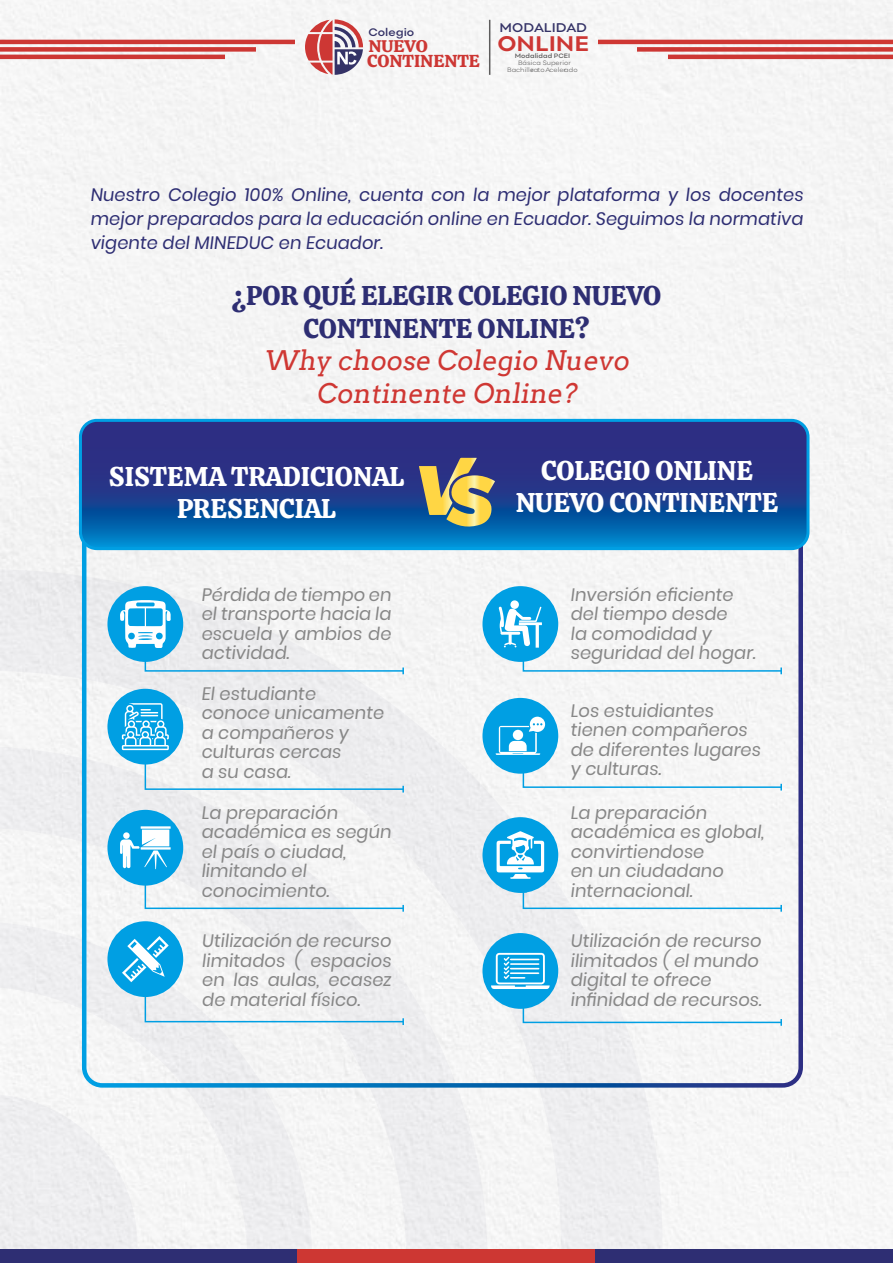
<style>
.page{position:relative;width:893px;height:1263px;background:#fff}
.page>*{position:absolute;margin:0;border:0;box-sizing:border-box;transform-origin:0 0}
.t1{font:27px/32.4px "Calistoga";color:#fff;text-align:center}
.t2{font:27px/32.4px "Calistoga";color:#2e2e73;text-align:center}
.t3{font:27px/32.4px "Arvo";color:#cf3733;text-align:center}
.t4{font:700 22.05px "Point";color:#cd3734;scale:1.08 1}
.t5{font:18px/19.5px "Poppins";color:#878787}
.t6{font:18px/24px "Poppins";color:#2e2e73;text-align:justify}
.t7{font:17.25px "Calistoga";color:#cd3734;scale:1.05 1}
.t8{font:16.8px "Calistoga";color:#cd3734;scale:1.08 1}
.t9{font:600 13.2px "Point";color:#353367;scale:1.05 1}
.t10{font:600 11.4px "Point";color:#353367;scale:1.05 1}
.t11{font:300 6.6px "Point";color:#5e5d5d;scale:1.05 1}
.t12{font:600 6.6px "Point";color:#5e5d5d;scale:1.05 1}
</style>
<div class="page">
<div style="left:0;top:0;width:893px;height:1249px;background:#f5f5f5"></div>
<div style="left:0;top:1249px;width:298px;height:14px;background:#2e2e73"></div>
<div style="left:595px;top:1249px;width:298px;height:14px;background:#2e2e73"></div>
<div style="left:298px;top:1249px;width:297px;height:14px;background:#cd3733"></div>
<svg style="left:305px;top:19px;width:58px;height:56px"></svg>
<hr style="left:489px;top:20px;width:1px;height:55px;background:#5e5d5d">
<hr style="left:0;top:40px;width:295px;height:4px;background:#cd3734">
<hr style="left:598px;top:40px;width:295px;height:4px;background:#cf3733">
<div style="left:0;top:47px;width:256px;height:5px;background:#cd3734"></div>
<div style="left:637px;top:47px;width:256px;height:5px;background:#cd3734"></div>
<hr style="left:0;top:55px;width:225px;height:4px;background:#cd3734">
<hr style="left:668px;top:55px;width:225px;height:4px;background:#cd3734">
<div style="left:0;top:569px;width:662px;height:680px;background:#f1f1f2"></div>
<svg style="left:80px;top:420px;width:728px;height:129px;background:#1c4394"></svg>
<div style="left:79px;top:419px;width:730px;height:131px;border:3px solid #009fe3;border-radius:16px"></div>
<svg style="left:419px;top:458px;width:76px;height:70px;background:#959370"></svg>
<div style="left:107px;top:586px;width:76px;height:76px;background:#009fe3;border-radius:50%"></div>
<div style="left:107px;top:689px;width:76px;height:75px;background:#009fe3;border-radius:50%"></div>
<svg style="left:122px;top:703px;width:47px;height:47px"></svg>
<div style="left:107px;top:810px;width:76px;height:76px;background:#009fe3;border-radius:50%"></div>
<svg style="left:120px;top:826px;width:51px;height:43px"></svg>
<div style="left:123px;top:832px;width:7px;height:7px;background:#fff;border-radius:50%"></div>
<div style="left:107px;top:921px;width:76px;height:76px;background:#009fe3;border-radius:50%"></div>
<svg style="left:122px;top:936px;width:47px;height:46px"></svg>
<div style="left:482px;top:586px;width:76px;height:76px;background:#009fe3;border-radius:50%"></div>
<div style="left:510px;top:600px;width:9px;height:9px;background:#fff;border-radius:50%"></div>
<div style="left:482px;top:698px;width:76px;height:76px;background:#009fe3;border-radius:50%"></div>
<svg style="left:496px;top:716px;width:49px;height:39px"></svg>
<div style="left:513px;top:730px;width:10px;height:10px;background:#fff;border-radius:50%"></div>
<div style="left:482px;top:817px;width:76px;height:76px;background:#009fe3;border-radius:50%"></div>
<svg style="left:497px;top:831px;width:47px;height:48px"></svg>
<div style="left:482px;top:933px;width:76px;height:76px;background:#009fe3;border-radius:50%"></div>
<svg style="left:491px;top:953px;width:59px;height:36px"></svg>
<svg style="left:120px;top:599px;width:285px;height:75px"></svg>
<svg style="left:499px;top:606px;width:284px;height:68px"></svg>
<svg style="left:520px;top:769px;width:263px;height:21px"></svg>
<svg style="left:520px;top:890px;width:263px;height:22px"></svg>
<svg style="left:520px;top:1004px;width:263px;height:22px"></svg>
<svg style="left:142px;top:759px;width:263px;height:33px"></svg>
<svg style="left:142px;top:878px;width:263px;height:34px"></svg>
<svg style="left:142px;top:992px;width:263px;height:33px"></svg>
<p class="t10" style="left:368px;top:25px;width:45px">Colegio</p>
<p class="t9" style="left:500px;top:19px;width:85px">MODALIDAD</p>
<p class="t12" style="left:515px;top:52px;width:54px">Modalidad PCEI</p>
<p class="t11" style="left:518px;top:58px;width:52px">Básica Superior</p>
<p class="t8" style="left:368px;top:31px;width:57px">NUEVO</p>
<p class="t4" style="left:497px;top:30px;width:87px">ONLINE</p>
<p class="t7" style="left:367px;top:46px;width:109px">CONTINENTE</p>
<p class="t11" style="left:507px;top:65px;width:68px">Bachillerato Acelerado</p>
<p class="t6" style="left:90px;top:183px;width:718px">Nuestro Colegio 100% Online, cuenta con la mejor plataforma y los docentes mejor preparados para la educación online en Ecuador.Seguimos la normativa vigente delMINEDUC en Ecuador.</p>
<h1 class="t2" style="left:232px;top:278px;width:431px">¿POR QUÉ ELEGIR COLEGIO NUEVO<br>CONTINENTE ONLINE?</h1>
<h1 class="t3" style="left:264px;top:344px;width:371px">Why choose Colegio Nuevo<br>Continente Online?</h1>
<h1 class="t1" style="left:109px;top:458px;width:297px">SISTEMA TRADICIONAL<br>PRESENCIAL</h1>
<h1 class="t1" style="left:516px;top:453px;width:264px">COLEGIO ONLINE<br>NUEVO CONTINENTE</h1>
<p class="t5" style="left:201px;top:584px;width:195px;text-align:justify">Pérdida de tiempo en eltransporte hacia la escuela y ambios de actividad.</p>
<p class="t5" style="left:570px;top:584px;width:191px">Inversión eficiente deltiempo desde<br>la comodidad y seguridad delhogar.</p>
<p class="t5" style="left:201px;top:684px;width:188px">Elestudiante conoce unicamente a compañeros y culturas cercas<br>a su casa.</p>
<p class="t5" style="left:570px;top:701px;width:196px">Los estuidiantes tienen compañeros de diferentes lugares y culturas.</p>
<p class="t5" style="left:201px;top:803px;width:195px">La preparación académica es según elpaís o ciudad, limitando el conocimiento.</p>
<p class="t5" style="left:570px;top:803px;width:199px">La preparación académica es global, convirtiendose<br>en un ciudadano internacional.</p>
<p class="t5" style="left:202px;top:931px;width:195px;text-align:justify">Utilización de recurso limitados ( espacios en las aulas, ecasez de materialfísico.</p>
<p class="t5" style="left:570px;top:931px;width:197px">Utilización de recurso ilimitados ( elmundo digitalte ofrece infinidad de recursos.</p>
</div>
